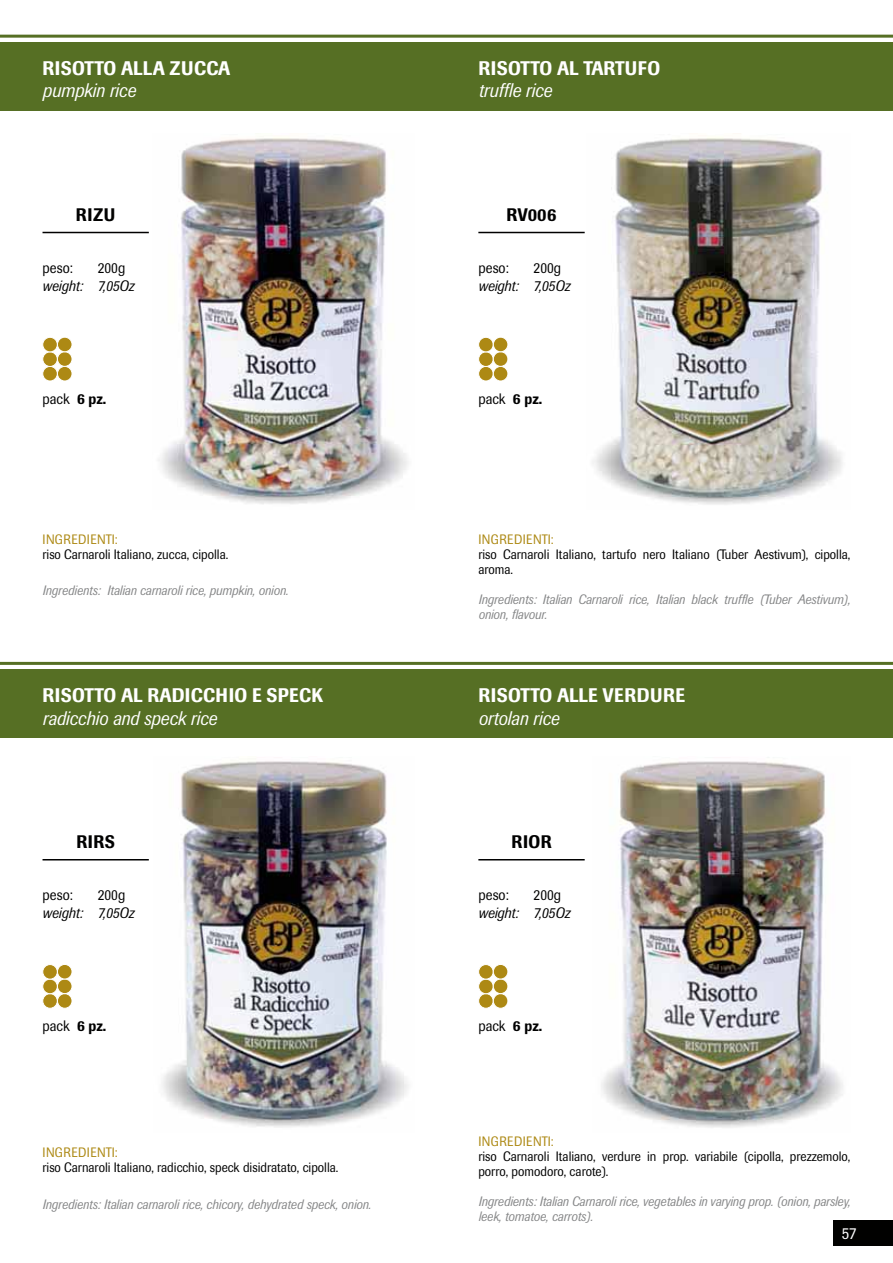
<style>
.page{position:relative;width:893px;height:1263px;background:#fff}
.page>*{position:absolute;margin:0;border:0;box-sizing:border-box;transform-origin:0 0}
.t1{font:500 19.5px "Imago";letter-spacing:.02em;color:#fff;scale:.9 1}
.t2{font:italic 19.5px "Imago";color:#fff;scale:.9 1}
.t3{font:500 19.5px "Imago";color:#fff;scale:.9 1}
.t4{font:500 18px "Imago";letter-spacing:.02em;color:#010100;scale:.9 1}
.t5{font:16.5px "Imago";color:#fff;scale:.9 1}
.t6{font:15px "Imago";color:#010100;scale:.9 1}
.t7{font:italic 15px "Imago";color:#010100;scale:.9 1}
.t8{font:italic 13.5px/15px "Imago";color:#858687;scale:.9 1}
.t9{font:13.5px/15px "Imago";color:#010100;scale:.9 1}
.t10{font:13.5px "Imago";letter-spacing:.04em;color:#ad8914;scale:.9 1}
.s1{font-weight:500}
</style>
<div class="page">
<div style="left:833px;top:1220px;width:60px;height:26px;background:#010100"></div>
<div style="left:0;top:43px;width:893px;height:68px;background:#566f24"></div>
<div style="left:0;top:670px;width:893px;height:68px;background:#566f24"></div>
<img style="left:158px;top:137px;width:250px;height:367px">
<img style="left:592px;top:137px;width:251px;height:368px">
<img style="left:162px;top:761px;width:247px;height:366px">
<img style="left:601px;top:761px;width:242px;height:367px">
<hr style="left:43px;top:232px;width:106px;height:1px;background:#010000">
<div style="left:43px;top:366px;width:14px;height:15px;background:#ad8914;border-radius:50%"></div>
<div style="left:43px;top:366px;width:15px;height:15px;border:1px solid #fff;border-radius:50%"></div>
<div style="left:43px;top:352px;width:14px;height:14px;background:#ad8914;border-radius:50%"></div>
<div style="left:43px;top:352px;width:15px;height:15px;border:1px solid #fff;border-radius:50%"></div>
<div style="left:43px;top:337px;width:14px;height:15px;background:#ad8914;border-radius:50%"></div>
<div style="left:43px;top:337px;width:15px;height:15px;border:1px solid #fff;border-radius:50%"></div>
<div style="left:57px;top:366px;width:15px;height:15px;background:#ad8914;border-radius:50%"></div>
<div style="left:57px;top:366px;width:15px;height:15px;border:1px solid #fff;border-radius:50%"></div>
<div style="left:57px;top:352px;width:15px;height:14px;background:#ad8914;border-radius:50%"></div>
<div style="left:57px;top:352px;width:15px;height:15px;border:1px solid #fff;border-radius:50%"></div>
<div style="left:57px;top:337px;width:15px;height:15px;background:#ad8914;border-radius:50%"></div>
<div style="left:57px;top:337px;width:15px;height:15px;border:1px solid #fff;border-radius:50%"></div>
<hr style="left:478px;top:232px;width:107px;height:1px;background:#010000">
<div style="left:479px;top:366px;width:14px;height:15px;background:#ad8914;border-radius:50%"></div>
<div style="left:478px;top:366px;width:15px;height:15px;border:1px solid #fff;border-radius:50%"></div>
<div style="left:479px;top:352px;width:14px;height:14px;background:#ad8914;border-radius:50%"></div>
<div style="left:478px;top:352px;width:15px;height:15px;border:1px solid #fff;border-radius:50%"></div>
<div style="left:479px;top:337px;width:14px;height:15px;background:#ad8914;border-radius:50%"></div>
<div style="left:478px;top:337px;width:15px;height:15px;border:1px solid #fff;border-radius:50%"></div>
<div style="left:493px;top:366px;width:15px;height:15px;background:#ad8914;border-radius:50%"></div>
<div style="left:493px;top:366px;width:15px;height:15px;border:1px solid #fff;border-radius:50%"></div>
<div style="left:493px;top:352px;width:15px;height:14px;background:#ad8914;border-radius:50%"></div>
<div style="left:493px;top:352px;width:15px;height:15px;border:1px solid #fff;border-radius:50%"></div>
<div style="left:493px;top:337px;width:15px;height:15px;background:#ad8914;border-radius:50%"></div>
<div style="left:493px;top:337px;width:15px;height:15px;border:1px solid #fff;border-radius:50%"></div>
<hr style="left:43px;top:859px;width:106px;height:1px;background:#010000">
<div style="left:43px;top:994px;width:14px;height:14px;background:#ad8914;border-radius:50%"></div>
<div style="left:43px;top:993px;width:15px;height:15px;border:1px solid #fff;border-radius:50%"></div>
<div style="left:43px;top:979px;width:14px;height:15px;background:#ad8914;border-radius:50%"></div>
<div style="left:43px;top:979px;width:15px;height:15px;border:1px solid #fff;border-radius:50%"></div>
<div style="left:43px;top:964px;width:14px;height:15px;background:#ad8914;border-radius:50%"></div>
<div style="left:43px;top:964px;width:15px;height:15px;border:1px solid #fff;border-radius:50%"></div>
<div style="left:57px;top:994px;width:15px;height:14px;background:#ad8914;border-radius:50%"></div>
<div style="left:57px;top:993px;width:15px;height:15px;border:1px solid #fff;border-radius:50%"></div>
<div style="left:57px;top:979px;width:15px;height:14px;background:#ad8914;border-radius:50%"></div>
<div style="left:57px;top:979px;width:15px;height:15px;border:1px solid #fff;border-radius:50%"></div>
<div style="left:57px;top:964px;width:15px;height:15px;background:#ad8914;border-radius:50%"></div>
<div style="left:57px;top:964px;width:15px;height:15px;border:1px solid #fff;border-radius:50%"></div>
<hr style="left:478px;top:859px;width:107px;height:1px;background:#010000">
<div style="left:479px;top:994px;width:14px;height:14px;background:#ad8914;border-radius:50%"></div>
<div style="left:478px;top:993px;width:15px;height:15px;border:1px solid #fff;border-radius:50%"></div>
<div style="left:479px;top:979px;width:14px;height:15px;background:#ad8914;border-radius:50%"></div>
<div style="left:478px;top:979px;width:15px;height:15px;border:1px solid #fff;border-radius:50%"></div>
<div style="left:479px;top:964px;width:14px;height:15px;background:#ad8914;border-radius:50%"></div>
<div style="left:478px;top:964px;width:15px;height:15px;border:1px solid #fff;border-radius:50%"></div>
<div style="left:493px;top:994px;width:15px;height:14px;background:#ad8914;border-radius:50%"></div>
<div style="left:493px;top:993px;width:15px;height:15px;border:1px solid #fff;border-radius:50%"></div>
<div style="left:493px;top:979px;width:15px;height:14px;background:#ad8914;border-radius:50%"></div>
<div style="left:493px;top:979px;width:15px;height:15px;border:1px solid #fff;border-radius:50%"></div>
<div style="left:493px;top:964px;width:15px;height:15px;background:#ad8914;border-radius:50%"></div>
<div style="left:493px;top:964px;width:15px;height:15px;border:1px solid #fff;border-radius:50%"></div>
<hr style="left:0;top:662px;width:893px;height:3px;background:#566f24">
<hr style="left:0;top:35px;width:893px;height:3px;background:#566f24">
<h1 class="t1" style="left:43px;top:61px;width:210px">RISOTTO ALLA ZUCCA</h1>
<h1 class="t2" style="left:43px;top:84px;width:105px">pumpkin rice</h1>
<h1 class="t3" style="left:478px;top:61px;width:204px">RISOTTO AL TARTUFO</h1>
<h1 class="t2" style="left:478px;top:84px;width:83px">truffle rice</h1>
<h2 class="t4" style="left:76px;top:208px;width:45px">RIZU</h2>
<h2 class="t4" style="left:507px;top:208px;width:57px">RV006</h2>
<p class="t6" style="left:43px;top:262px;width:35px">peso:</p>
<p class="t6" style="left:98px;top:262px;width:32px">200g</p>
<p class="t7" style="left:43px;top:280px;width:104px">weight: 7,05Oz</p>
<p class="t6" style="left:478px;top:262px;width:35px">peso:</p>
<p class="t6" style="left:534px;top:262px;width:32px">200g</p>
<p class="t7" style="left:478px;top:280px;width:104px">weight: 7,05Oz</p>
<p class="t6" style="left:43px;top:393px;width:72px">pack <span class="s1">6 pz.</span></p>
<p class="t6" style="left:478px;top:393px;width:72px">pack <span class="s1">6 pz.</span></p>
<p class="t10" style="left:43px;top:534px;width:85px">INGREDIENTI:</p>
<p class="t9" style="left:43px;top:548px;width:208px">riso Carnaroli Italiano, zucca, cipolla.</p>
<p class="t8" style="left:43px;top:584px;width:275px">Ingredients: Italian carnaroli rice, pumpkin, onion.</p>
<p class="t10" style="left:478px;top:534px;width:85px">INGREDIENTI:</p>
<p class="t9" style="left:478px;top:548px;width:415px">riso Carnaroli Italiano, tartufo nero Italiano (Tuber Aestivum), cipolla, aroma.</p>
<p class="t8" style="left:478px;top:593px;width:415px">Ingredients: Italian Carnaroli rice, Italian black truffle (Tuber Aestivum), onion, flavour.</p>
<h1 class="t1" style="left:43px;top:688px;width:313px">RISOTTO AL RADICCHIO E SPECK</h1>
<h1 class="t2" style="left:43px;top:711px;width:195px">radicchio and speck rice</h1>
<h1 class="t1" style="left:478px;top:688px;width:231px">RISOTTO ALLE VERDURE</h1>
<h1 class="t2" style="left:478px;top:711px;width:91px">ortolan rice</h1>
<h2 class="t4" style="left:76px;top:835px;width:44px">RIRS</h2>
<h2 class="t4" style="left:512px;top:835px;width:46px">RIOR</h2>
<p class="t6" style="left:43px;top:889px;width:35px">peso:</p>
<p class="t6" style="left:98px;top:889px;width:32px">200g</p>
<p class="t7" style="left:43px;top:907px;width:104px">weight: 7,05Oz</p>
<p class="t6" style="left:478px;top:889px;width:35px">peso:</p>
<p class="t6" style="left:534px;top:889px;width:32px">200g</p>
<p class="t7" style="left:478px;top:907px;width:104px">weight: 7,05Oz</p>
<p class="t6" style="left:43px;top:1020px;width:72px">pack <span class="s1">6 pz.</span></p>
<p class="t6" style="left:478px;top:1020px;width:72px">pack <span class="s1">6 pz.</span></p>
<p class="t10" style="left:43px;top:1148px;width:85px">INGREDIENTI:</p>
<p class="t9" style="left:43px;top:1161px;width:330px">riso Carnaroli Italiano, radicchio, speck disidratato, cipolla.</p>
<p class="t8" style="left:43px;top:1198px;width:367px">Ingredients: Italian carnaroli rice, chicory, dehydrated speck, onion.</p>
<p class="t10" style="left:478px;top:1136px;width:85px">INGREDIENTI:</p>
<p class="t9" style="left:478px;top:1150px;width:415px">riso Carnaroli Italiano, verdure in prop. variabile (cipolla, prezzemolo, porro, pomodoro, carote).</p>
<p class="t8" style="left:478px;top:1195px;width:415px">Ingredients: Italian Carnaroli rice, vegetables in varying prop. (onion, parsley, leek, tomatoe, carrots).</p>
<p class="t5" style="left:842px;top:1228px;width:18px">57</p>
</div>
